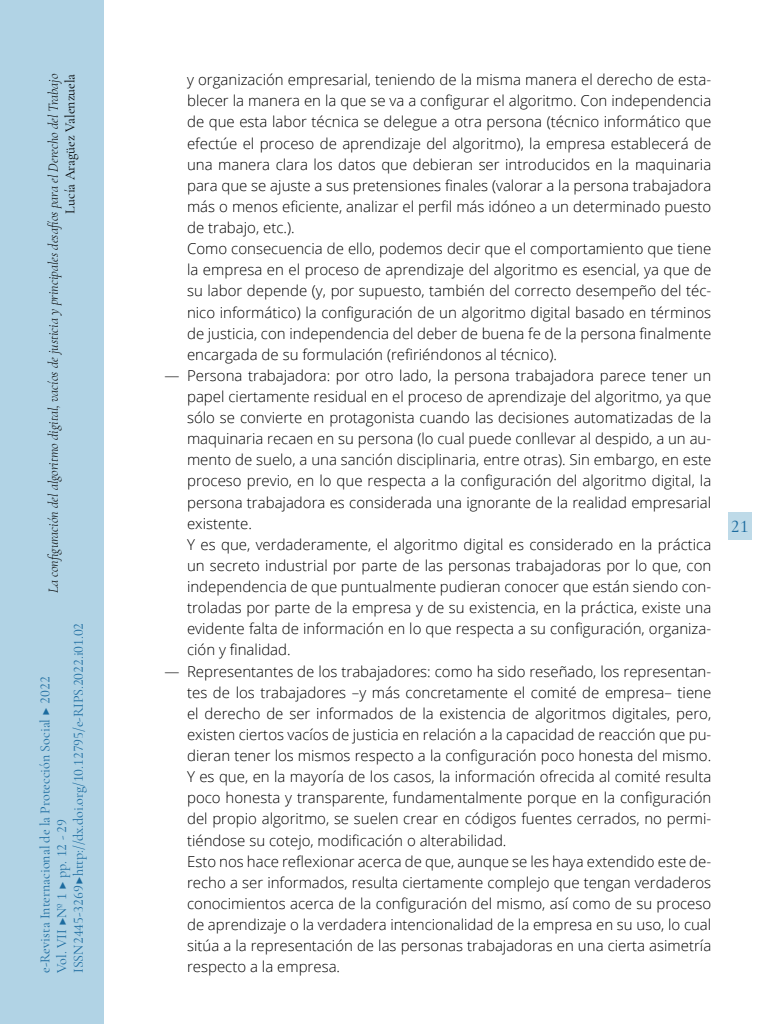
<style>
.page{position:relative;width:768px;height:1024px;background:#fff}
.page>*{position:absolute;margin:0;border:0;box-sizing:border-box;transform-origin:0 0}
.t1{font:500 18px "Cormorant Garamond";color:#1b6b9f}
._69_lista_sin{font:300 15px/21.1px "Open Sans";color:#000;text-align:justify}
.t2{font:14px/16.8px "Cormorant Garamond";color:#1b6b9f}
.t3{font:italic 300 14px "Cormorant Garamond";color:#000}
.t4{font:14px "Cormorant Garamond";color:#000}
</style>
<div class="page">
<div style="left:0;top:0;width:103px;height:1024px;background:#b1d3e5"></div>
<div style="left:728px;top:512px;width:23px;height:28px;background:#bedae8"></div>
<p class="t3" style="left:45px;top:593px;width:521px;rotate:-90deg">La configuración del algoritmo digital, vacíos de justicia y principales desafíos para el Derecho del Trabajo</p>
<p class="t4" style="left:62px;top:214px;width:141px;rotate:-90deg">Lucía Aragüez Valenzuela</p>
<p class="t2" style="left:36px;top:973px;width:352px;rotate:-90deg">e-Revista Internacional de la Protección Social ▶ 2022<br>Vol. VII ▶Nº 1 ▶ pp. 12 - 29<br>ISSN 2445-3269 ▶ http://dx.doi.org/10.12795/e-RIPS.2022.i01.02</p>
<p class="_69_lista_sin" style="left:187px;top:69px;width:526px">y organización empresarial, teniendo de la misma manera el derecho de esta&shy;blecer la manera en la que se va a configurar el algoritmo. Con independencia de que esta labor técnica se delegue a otra persona (técnico informático que efectúe el proceso de aprendizaje del algoritmo), la empresa establecerá de una manera clara los datos que debieran ser introducidos en la maquinaria para que se ajuste a sus pretensiones finales (valorar a la persona trabajadora más o menos eficiente, analizar el perfil más idóneo a un determinado puesto de trabajo, etc.).</p>
<p class="_69_lista_sin" style="left:187px;top:238px;width:526px">Como consecuencia de ello, podemos decir que el comportamiento que tiene la empresa en el proceso de aprendizaje del algoritmo es esencial, ya que de su labor depende (y, por supuesto, también del correcto desempeño del téc&shy;nico informático) la configuración de un algoritmo digital basado en términos de justicia, con independencia del deber de buena fe de la persona finalmente encargada de su formulación (refiriéndonos al técnico).</p>
<p class="_69_lista_sin" style="left:187px;top:364px;width:526px;text-indent:-23px">― Persona trabajadora: por otro lado, la persona trabajadora parece tener un papel ciertamente residual en el proceso de aprendizaje del algoritmo, ya que sólo se convierte en protagonista cuando las decisiones automatizadas de la maquinaria recaen en su persona (lo cual puede conllevar al despido, a un au&shy;mento de suelo, a una sanción disciplinaria, entre otras). Sin embargo, en este proceso previo, en lo que respecta a la configuración del algoritmo digital, la persona trabajadora es considerada una ignorante de la realidad empresarial existente.</p>
<p class="_69_lista_sin" style="left:187px;top:533px;width:526px">Y es que, verdaderamente, el algoritmo digital es considerado en la práctica un secreto industrial por parte de las personas trabajadoras por lo que, con independencia de que puntualmente pudieran conocer que están siendo con&shy;troladas por parte de la empresa y de su existencia, en la práctica, existe una evidente falta de información en lo que respecta a su configuración, organiza&shy;ción y finalidad.</p>
<p class="_69_lista_sin" style="left:187px;top:660px;width:526px;text-indent:-23px">― Representantes de los trabajadores: como ha sido reseñado, los representan&shy;tes de los trabajadores –y más concretamente el comité de empresa– tiene el derecho de ser informados de la existencia de algoritmos digitales, pero, existen ciertos vacíos de justicia en relación a la capacidad de reacción que pu&shy;dieran tener los mismos respecto a la configuración poco honesta del mismo.<br>Y es que, en la mayoría de los casos, la información ofrecida al comité resulta poco honesta y transparente, fundamentalmente porque en la configuración del propio algoritmo, se suelen crear en códigos fuentes cerrados, no permi&shy;tiéndose su cotejo, modificación o alterabilidad.</p>
<p class="_69_lista_sin" style="left:187px;top:850px;width:526px">Esto nos hace reflexionar acerca de que, aunque se les haya extendido este de&shy;recho a ser informados, resulta ciertamente complejo que tengan verdaderos conocimientos acerca de la configuración del mismo, así como de su proceso de aprendizaje o la verdadera intencionalidad de la empresa en su uso, lo cual sitúa a la representación de las personas trabajadoras en una cierta asimetría</p>
<p class="_69_lista_sin" style="left:187px;top:956px;width:155px">respecto a la empresa.</p>
<p class="t1" style="left:731px;top:515px;width:19px">21</p>
</div>
